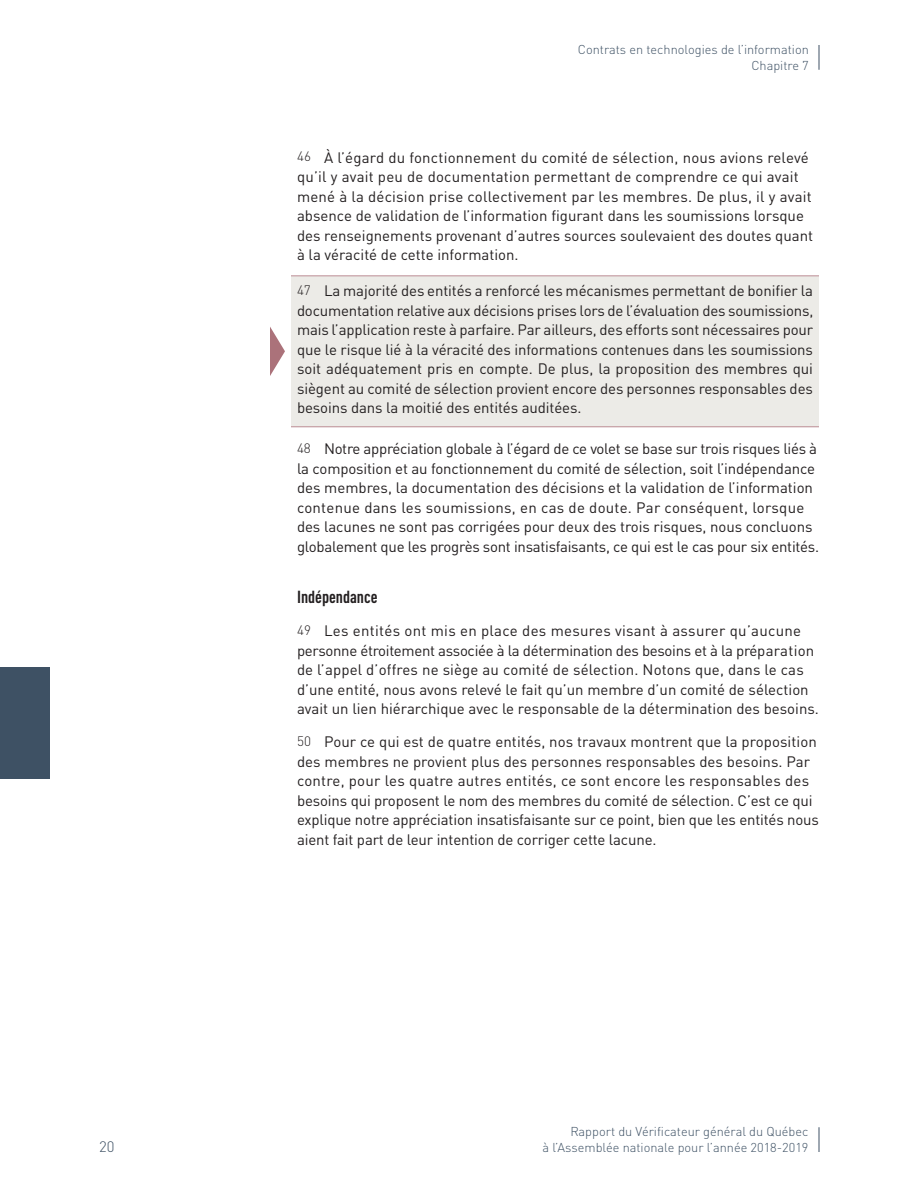
<style>
.page{position:relative;width:918px;height:1188px;background:#fff}
.page>*{position:absolute;margin:0;border:0;box-sizing:border-box;transform-origin:0 0}
.t1{font:700 condensed 17.25px "DIN Offc";color:#231f20}
.t2{font:15px/19.5px "DIN Offc";color:#231f20}
.t3{font:300 15px "DIN Offc";color:#3e5164}
.t4{font:300 12.75px/15.8px "DIN Offc";color:#3e5164;text-align:right}
.s1{font-weight:300;font-size:13.5px}
</style>
<div class="page">
<div style="left:0;top:668px;width:50px;height:111px;background:#3e5164"></div>
<svg style="left:819px;top:1127px;width:1px;height:25px"></svg>
<svg style="left:819px;top:45px;width:1px;height:25px"></svg>
<div style="left:291px;top:276px;width:528px;height:151px;background:#ecebe7"></div>
<hr style="left:291px;top:275px;width:528px;height:1px;background:#bb8c93">
<hr style="left:291px;top:426px;width:528px;height:1px;background:#bb8c93">
<svg style="left:270px;top:327px;width:15px;height:49px"></svg>
<p class="t3" style="left:99px;top:1137px;width:17px">20</p>
<p class="t4" style="left:578px;top:41px;width:232px">Contrats en technologies de l’information<br>Chapitre 7</p>
<p class="t2" style="left:297px;top:148px;width:518px"><span class="s1">46</span> À l’égard du fonctionnement du comité de sélection, nous avions relevé qu’il y avait peu de documentation permettant de comprendre ce qui avait mené à la décision prise collectivement par les membres. De plus, il y avait absence de validation de l’information figurant dans les soumissions lorsque des renseignements provenant d’autres sources soulevaient des doutes quant à la véracité de cette information.</p>
<p class="t2" style="left:297px;top:281px;width:518px;text-align:justify"><span class="s1">47</span> La majorité des entités a renforcé les mécanismes permettant de bonifier la documentation relative aux décisions prises lors de l’évaluation des soumissions, mais l’application reste à parfaire. Par ailleurs, des efforts sont nécessaires pour que le risque lié à la véracité des informations contenues dans les soumissions soit adéquatement pris en compte. De plus, la proposition des membres qui siègent au comité de sélection provient encore des personnes responsables des besoins dans la moitié des entités auditées.</p>
<p class="t2" style="left:297px;top:439px;width:524px"><span class="s1">48</span> Notre appréciation globale à l’égard de ce volet se base sur trois risques liés à la composition et au fonctionnement du comité de sélection, soit l’indépendance des membres, la documentation des décisions et la validation de l’information contenue dans les soumissions, en cas de doute. Par conséquent, lorsque des lacunes ne sont pas corrigées pour deux des trois risques, nous concluons globalement que les progrès sont insatisfaisants, ce qui est le cas pour six entités.</p>
<p class="t1" style="left:297px;top:587px;width:82px">Indépendance</p>
<p class="t2" style="left:297px;top:621px;width:523px"><span class="s1">49</span> Les entités ont mis en place des mesures visant à assurer qu’aucune personne étroitement associée à la détermination des besoins et à la préparation de l’appel d’offres ne siège au comité de sélection. Notons que, dans le cas d’une entité, nous avons relevé le fait qu’un membre d’un comité de sélection avait un lien hiérarchique avec le responsable de la détermination des besoins.</p>
<p class="t2" style="left:297px;top:732px;width:523px"><span class="s1">50</span> Pour ce qui est de quatre entités, nos travaux montrent que la proposition des membres ne provient plus des personnes responsables des besoins. Par contre, pour les quatre autres entités, ce sont encore les responsables des besoins qui proposent le nom des membres du comité de sélection. C’est ce qui explique notre appréciation insatisfaisante sur ce point, bien que les entités nous aient fait part de leur intention de corriger cette lacune.</p>
<p class="t4" style="left:542px;top:1124px;width:268px">Rapport du Vérificateur général du Québec<br>à l’Assemblée nationale pour l’année 2018-2019</p>
</div>
